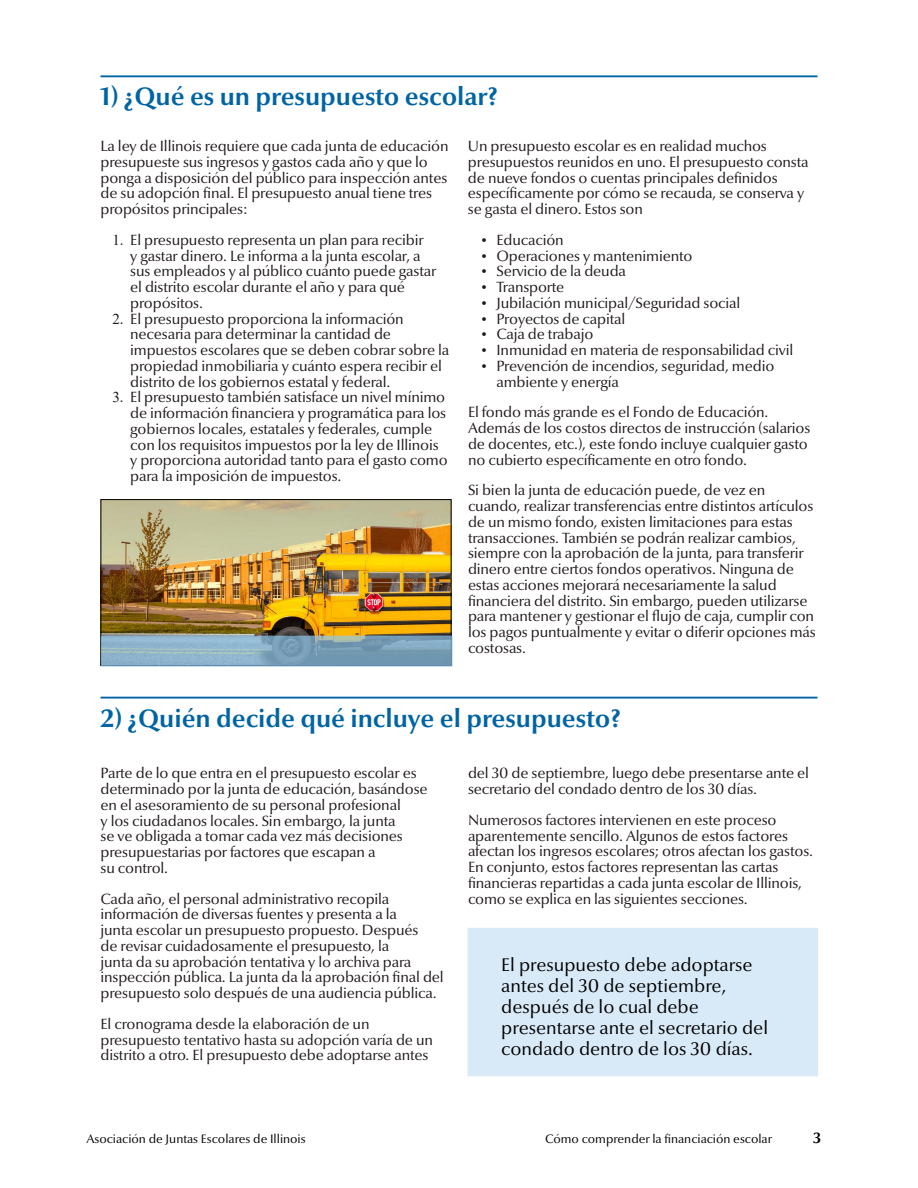
<style>
.page{position:relative;width:918px;height:1188px;background:#fff}
.page>*{position:absolute;margin:0;border:0;box-sizing:border-box;transform-origin:0 0}
.t1{font:700 25.5px "Optima Nova LT Pro";color:#0064a4}
.t2{font:18.6px/21px "Optima Nova LT Pro";color:#000}
.t3{font:700 15.15px "Optima Nova LT Pro";color:#000}
.t4{font:15px/15.8px "Optima Nova LT Pro";letter-spacing:-.01em;color:#1f181a}
.t5{font:12.3px "Optima Nova LT Pro";color:#000}
.s1{font-family:"Times New Roman"}
</style>
<div class="page">
<div style="left:468px;top:928px;width:349px;height:148px;background:#d8e9f7"></div>
<img style="left:103px;top:501px;width:347px;height:135px">
<div style="left:101px;top:499px;width:351px;height:167px;border:1px solid #000"></div>
<svg style="left:101px;top:636px;width:352px;height:31px"></svg>
<hr style="left:101px;top:75px;width:717px;height:2px;background:#0064a4">
<hr style="left:101px;top:697px;width:717px;height:2px;background:#0064a4">
<h1 class="t1" style="left:101px;top:81px;width:399px">1) ¿Qué es un presupuesto escolar?</h1>
<p class="t4" style="left:101px;top:138px;width:350px">La ley de Illinois requiere que cada junta de educación presupueste sus ingresos y gastos cada año y que lo ponga a disposición del público para inspección antes de su adopción final. El presupuesto anual tiene tres propósitos principales:</p>
<p class="t4" style="left:130px;top:232px;width:308px;text-indent:-18px"><span class="s1">1.</span> El presupuesto representa un plan para recibir<br>y gastar dinero. Le informa a la junta escolar, a sus empleados y al público cuánto puede gastar el distrito escolar durante el año y para qué propósitos.</p>
<p class="t4" style="left:130px;top:311px;width:321px;text-indent:-18px"><span class="s1">2.</span> El presupuesto proporciona la información necesaria para determinar la cantidad de impuestos escolares que se deben cobrar sobre la propiedad inmobiliaria y cuánto espera recibir el distrito de los gobiernos estatal y federal.</p>
<p class="t4" style="left:130px;top:389px;width:319px;text-indent:-18px"><span class="s1">3.</span> El presupuesto también satisface un nivel mínimo de información financiera y programática para los gobiernos locales, estatales y federales, cumple con los requisitos impuestos por la ley de Illinois y proporciona autoridad tanto para el gasto como para la imposición de impuestos.</p>
<p class="t4" style="left:468px;top:138px;width:342px">Un presupuesto escolar es en realidad muchos presupuestos reunidos en uno. El presupuesto consta de nueve fondos o cuentas principales definidos específicamente por cómo se recauda, se conserva y se gasta el dinero. Estos son</p>
<p class="t4" style="left:482px;top:232px;width:84px"><span class="s1">•</span> Educación</p>
<p class="t4" style="left:482px;top:248px;width:213px"><span class="s1">•</span> Operaciones y mantenimiento</p>
<p class="t4" style="left:482px;top:263px;width:146px"><span class="s1">•</span> Servicio de la deuda</p>
<p class="t4" style="left:482px;top:279px;width:84px"><span class="s1">•</span> Transporte</p>
<p class="t4" style="left:482px;top:295px;width:260px"><span class="s1">•</span> Jubilación municipal/Seguridad social</p>
<p class="t4" style="left:482px;top:311px;width:145px"><span class="s1">•</span> Proyectos de capital</p>
<p class="t4" style="left:482px;top:326px;width:113px"><span class="s1">•</span> Caja de trabajo</p>
<p class="t4" style="left:482px;top:342px;width:313px"><span class="s1">•</span> Inmunidad en materia de responsabilidad civil</p>
<p class="t4" style="left:496px;top:358px;width:279px;text-indent:-15px"><span class="s1">•</span> Prevención de incendios, seguridad, medio ambiente y energía</p>
<p class="t4" style="left:468px;top:404px;width:344px">El fondo más grande es el Fondo de Educación.<br>Además de los costos directos de instrucción (salarios de docentes, etc.), este fondo incluye cualquier gasto no cubierto específicamente en otro fondo.</p>
<p class="t4" style="left:468px;top:482px;width:349px">Si bien la junta de educación puede, de vez en cuando, realizar transferencias entre distintos artículos de un mismo fondo, existen limitaciones para estas transacciones. También se podrán realizar cambios, siempre con la aprobación de la junta, para transferir dinero entre ciertos fondos operativos. Ninguna de estas acciones mejorará necesariamente la salud financiera del distrito. Sin embargo, pueden utilizarse para mantener y gestionar el flujo de caja, cumplir con los pagos puntualmente y evitar o diferir opciones más costosas.</p>
<h1 class="t1" style="left:101px;top:702px;width:522px">2) ¿Quién decide qué incluye el presupuesto?</h1>
<p class="t4" style="left:101px;top:765px;width:329px">Parte de lo que entra en el presupuesto escolar es determinado por la junta de educación, basándose en el asesoramiento de su personal profesional<br>y los ciudadanos locales. Sin embargo, la junta<br>se ve obligada a tomar cada vez más decisiones presupuestarias por factores que escapan a<br>su control.</p>
<p class="t4" style="left:101px;top:891px;width:345px">Cada año, el personal administrativo recopila información de diversas fuentes y presenta a la<br>junta escolar un presupuesto propuesto. Después<br>de revisar cuidadosamente el presupuesto, la<br>junta da su aprobación tentativa y lo archiva para inspección pública. La junta da la aprobación final del presupuesto solo después de una audiencia pública.</p>
<p class="t4" style="left:101px;top:1016px;width:334px">El cronograma desde la elaboración de un presupuesto tentativo hasta su adopción varía de un distrito a otro. El presupuesto debe adoptarse antes</p>
<p class="t4" style="left:468px;top:765px;width:343px">del 30 de septiembre, luego debe presentarse ante el secretario del condado dentro de los 30 días.</p>
<p class="t4" style="left:468px;top:812px;width:347px">Numerosos factores intervienen en este proceso aparentemente sencillo. Algunos de estos factores afectan los ingresos escolares; otros afectan los gastos.<br>En conjunto, estos factores representan las cartas financieras repartidas a cada junta escolar de Illinois, como se explica en las siguientes secciones.</p>
<p class="t2" style="left:501px;top:954px;width:268px">El presupuesto debe adoptarse antes del 30 de septiembre, después de lo cual debe presentarse ante el secretario del condado dentro de los 30 días.</p>
<p class="t5" style="left:86px;top:1131px;width:221px">Asociación de Juntas Escolares de Illinois</p>
<p class="t5" style="left:545px;top:1131px;width:228px">Cómo comprender la financiación escolar</p>
<p class="t3" style="left:813px;top:1129px;width:10px">3</p>
</div>
